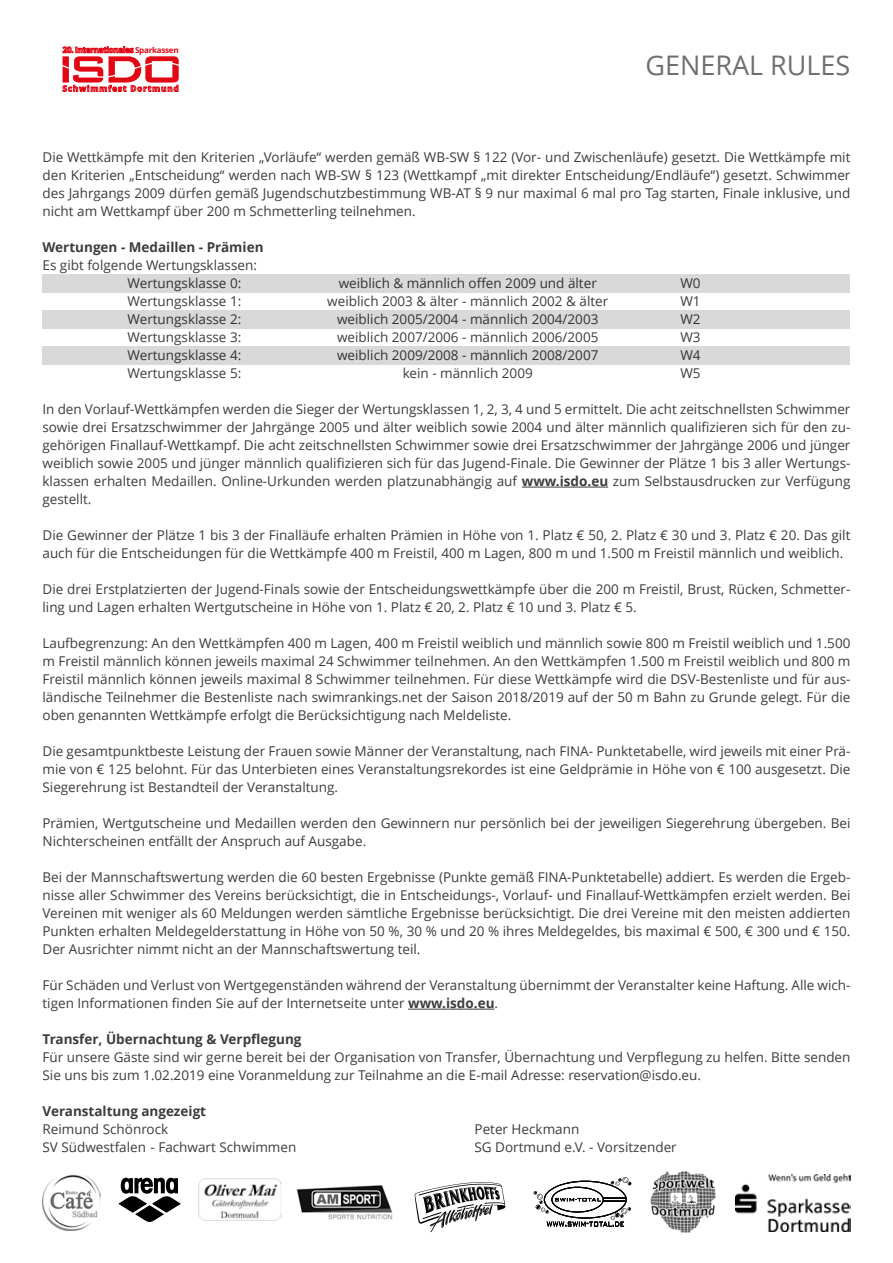
<style>
.page{position:relative;width:893px;height:1263px;background:#fff}
.page>*{position:absolute;margin:0;border:0;box-sizing:border-box;transform-origin:0 0}
.t1{font:27px "Open Sans";color:#706f6f}
.t2{font:13.5px/18px "Open Sans";color:#3c3c3b}
.t3{font:700 13.5px "Open Sans";color:#3c3c3b}
.s1{font-weight:700}
</style>
<div class="page">
<hr style="left:522px;top:487px;width:86px;height:1px;background:#3c3c3b">
<hr style="left:408px;top:1009px;width:87px;height:1px;background:#3c3c3b">
<svg style="left:62px;top:46px;width:117px;height:46px"></svg>
<svg style="left:118px;top:1178px;width:63px;height:44px"></svg>
<img style="left:735px;top:1174px;width:115px;height:57px">
<svg style="left:533px;top:1177px;width:98px;height:50px"></svg>
<img style="left:43px;top:1175px;width:58px;height:55px">
<img style="left:650px;top:1171px;width:66px;height:62px">
<svg style="left:415px;top:1182px;width:90px;height:50px"></svg>
<img style="left:198px;top:1178px;width:84px;height:42px">
<img style="left:296px;top:1185px;width:97px;height:35px">
<div style="left:43px;top:274px;width:807px;height:18px;background:#d9d9d9"></div>
<div style="left:43px;top:310px;width:807px;height:18px;background:#d9d9d9"></div>
<div style="left:43px;top:346px;width:807px;height:18px;background:#d9d9d9"></div>
<h1 class="t1" style="left:645px;top:46px;width:207px">GENERAL RULES</h1>
<p class="t2" style="left:43px;top:148px;width:809px;text-align:justify">Die Wettkämpfe mit den Kriterien „Vorläufe“ werden gemäß WB-SW § 122 (Vor- und Zwischenläufe) gesetzt. Die Wettkämpfe mit den Kriterien „Entscheidung“ werden nach WB-SW § 123 (Wettkampf „mit direkter Entscheidung/Endläufe“) gesetzt. Schwimmer des Jahrgangs 2009 dürfen gemäß Jugendschutzbestimmung WB-AT § 9 nur maximal 6 mal pro Tag starten, Finale inklusive, und nicht am Wettkampf über 200 m Schmetterling teilnehmen.</p>
<p class="t3" style="left:43px;top:238px;width:223px">Wertungen - Medaillen - Prämien</p>
<p class="t2" style="left:128px;top:256px;width:131px;text-indent:-85px">Es gibt folgende Wertungsklassen:<br>Wertungsklasse 0:</p>
<p class="t2" style="left:339px;top:274px;width:260px">weiblich &amp; männlich offen 2009 und älter</p>
<p class="t2" style="left:680px;top:274px;width:22px">W0</p>
<p class="t2" style="left:128px;top:292px;width:115px">Wertungsklasse 1:</p>
<p class="t2" style="left:327px;top:292px;width:282px">weiblich 2003 &amp; älter - männlich 2002 &amp; älter</p>
<p class="t2" style="left:680px;top:292px;width:22px">W1</p>
<p class="t2" style="left:128px;top:310px;width:115px">Wertungsklasse 2:</p>
<p class="t2" style="left:337px;top:310px;width:263px">weiblich 2005/2004 - männlich 2004/2003</p>
<p class="t2" style="left:680px;top:310px;width:22px">W2</p>
<p class="t2" style="left:128px;top:328px;width:115px">Wertungsklasse 3:</p>
<p class="t2" style="left:337px;top:328px;width:263px">weiblich 2007/2006 - männlich 2006/2005</p>
<p class="t2" style="left:680px;top:328px;width:22px">W3</p>
<p class="t2" style="left:128px;top:346px;width:115px">Wertungsklasse 4:</p>
<p class="t2" style="left:337px;top:346px;width:263px">weiblich 2009/2008 - männlich 2008/2007</p>
<p class="t2" style="left:680px;top:346px;width:22px">W4</p>
<p class="t2" style="left:128px;top:364px;width:115px">Wertungsklasse 5:</p>
<p class="t2" style="left:403px;top:364px;width:132px">kein - männlich 2009</p>
<p class="t2" style="left:680px;top:364px;width:22px">W5</p>
<p class="t2" style="left:43px;top:400px;width:809px;text-align:justify">In den Vorlauf-Wettkämpfen werden die Sieger der Wertungsklassen 1, 2, 3, 4 und 5 ermittelt. Die acht zeitschnellsten Schwimmer sowie drei Ersatzschwimmer der Jahrgänge 2005 und älter weiblich sowie 2004 und älter männlich qualifizieren sich für den zu&shy;gehörigen Finallauf-Wettkampf. Die acht zeitschnellsten Schwimmer sowie drei Ersatzschwimmer der Jahrgänge 2006 und jünger weiblich sowie 2005 und jünger männlich qualifizieren sich für das Jugend-Finale. Die Gewinner der Plätze 1 bis 3 aller Wertungs&shy;klassen erhalten Medaillen. Online-Urkunden werden platzunabhängig auf <span class="s1">www.isdo.eu</span> zum Selbstausdrucken zur Verfügung gestellt.</p>
<p class="t2" style="left:43px;top:526px;width:809px">Die Gewinner der Plätze 1 bis 3 der Finalläufe erhalten Prämien in Höhe von 1. Platz € 50, 2. Platz € 30 und 3. Platz € 20. Das gilt auch für die Entscheidungen für die Wettkämpfe 400 m Freistil, 400 m Lagen, 800 m und 1.500 m Freistil männlich und weiblich.</p>
<p class="t2" style="left:43px;top:580px;width:809px">Die drei Erstplatzierten der Jugend-Finals sowie der Entscheidungswettkämpfe über die 200 m Freistil, Brust, Rücken, Schmetter&shy;ling und Lagen erhalten Wertgutscheine in Höhe von 1. Platz € 20, 2. Platz € 10 und 3. Platz € 5.</p>
<p class="t2" style="left:43px;top:634px;width:809px;text-align:justify">Laufbegrenzung: An den Wettkämpfen 400 m Lagen, 400 m Freistil weiblich und männlich sowie 800 m Freistil weiblich und 1.500 m Freistil männlich können jeweils maximal 24 Schwimmer teilnehmen. An den Wettkämpfen 1.500 m Freistil weiblich und 800 m Freistil männlich können jeweils maximal 8 Schwimmer teilnehmen. Für diese Wettkämpfe wird die DSV-Bestenliste und für aus&shy;ländische Teilnehmer die Bestenliste nach swimrankings.net der Saison 2018/2019 auf der 50 m Bahn zu Grunde gelegt. Für die oben genannten Wettkämpfe erfolgt die Berücksichtigung nach Meldeliste.</p>
<p class="t2" style="left:43px;top:742px;width:809px;text-align:justify">Die gesamtpunktbeste Leistung der Frauen sowie Männer der Veranstaltung, nach FINA- Punktetabelle, wird jeweils mit einer Prä&shy;mie von € 125 belohnt. Für das Unterbieten eines Veranstaltungsrekordes ist eine Geldprämie in Höhe von € 100 ausgesetzt. Die Siegerehrung ist Bestandteil der Veranstaltung.</p>
<p class="t2" style="left:43px;top:814px;width:809px">Prämien, Wertgutscheine und Medaillen werden den Gewinnern nur persönlich bei der jeweiligen Siegerehrung übergeben. Bei<br>Nichterscheinen entfällt der Anspruch auf Ausgabe.</p>
<p class="t2" style="left:43px;top:868px;width:809px;text-align:justify">Bei der Mannschaftswertung werden die 60 besten Ergebnisse (Punkte gemäß FINA-Punktetabelle) addiert. Es werden die Ergeb&shy;nisse aller Schwimmer des Vereins berücksichtigt, die in Entscheidungs-, Vorlauf- und Finallauf-Wettkämpfen erzielt werden. Bei Vereinen mit weniger als 60 Meldungen werden sämtliche Ergebnisse berücksichtigt. Die drei Vereine mit den meisten addierten Punkten erhalten Meldegelderstattung in Höhe von 50 %, 30 % und 20 % ihres Meldegeldes, bis maximal € 500, € 300 und € 150.<br>Der Ausrichter nimmt nicht an der Mannschaftswertung teil.</p>
<p class="t2" style="left:43px;top:976px;width:809px">Für Schäden und Verlust von Wertgegenständen während der Veranstaltung übernimmt der Veranstalter keine Haftung. Alle wich&shy;tigen Informationen finden Sie auf der Internetseite unter <span class="s1">www.isdo.eu</span>.</p>
<p class="t3" style="left:43px;top:1029px;width:261px">Transfer, Übernachtung &amp; Verpflegung</p>
<p class="t2" style="left:43px;top:1048px;width:809px">Für unsere Gäste sind wir gerne bereit bei der Organisation von Transfer, Übernachtung und Verpflegung zu helfen. Bitte senden<br>Sie uns bis zum 1.02.2019 eine Voranmeldung zur Teilnahme an die E-mail Adresse: reservation@isdo.eu.</p>
<p class="t3" style="left:43px;top:1101px;width:165px">Veranstaltung angezeigt</p>
<p class="t2" style="left:43px;top:1120px;width:127px">Reimund Schönrock</p>
<p class="t2" style="left:475px;top:1120px;width:106px">Peter Heckmann</p>
<p class="t2" style="left:43px;top:1138px;width:255px">SV Südwestfalen - Fachwart Schwimmen</p>
<p class="t2" style="left:475px;top:1138px;width:204px">SG Dortmund e.V. - Vorsitzender</p>
</div>
